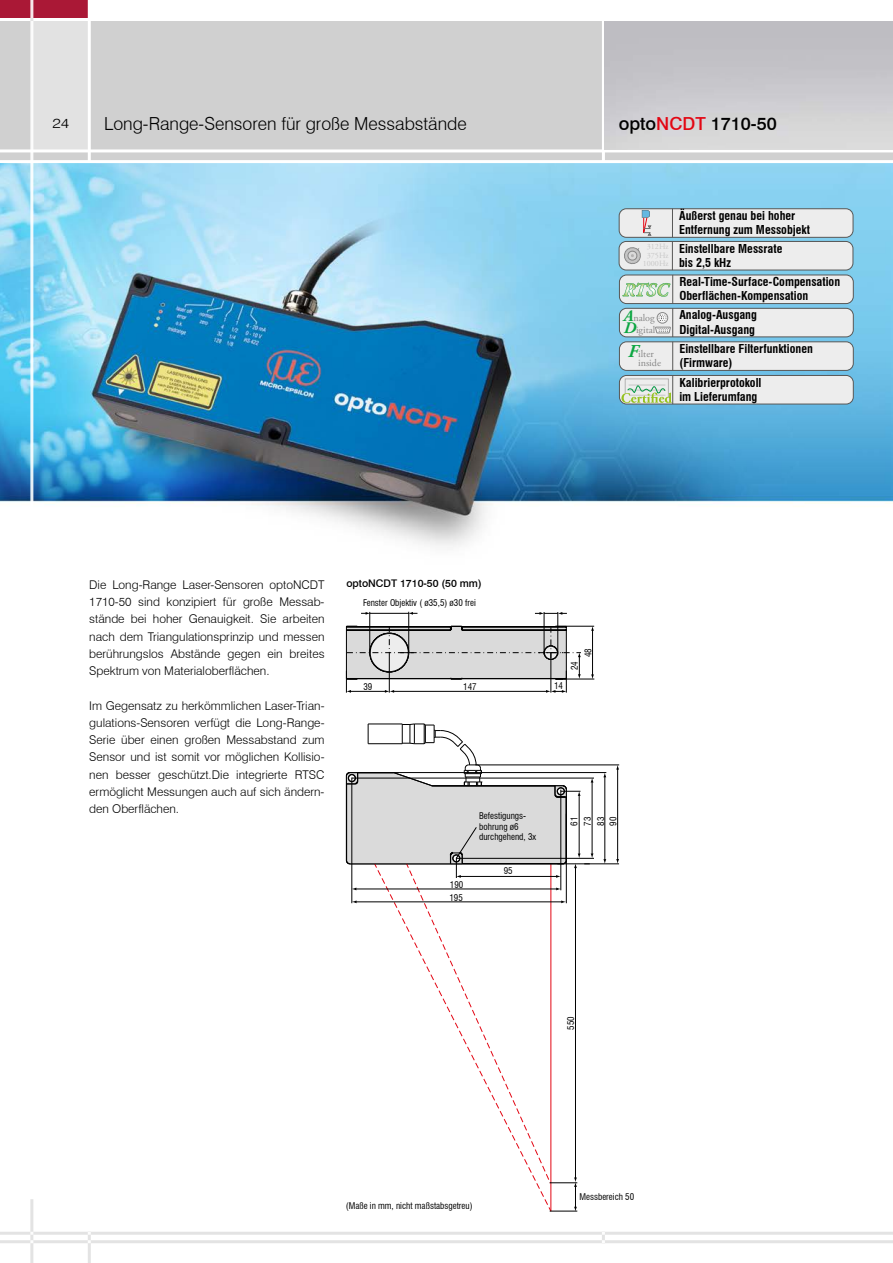
<style>
.page{position:relative;width:893px;height:1263px;background:#fff}
.page>*{position:absolute;margin:0;border:0;box-sizing:border-box;transform-origin:0 0}
.t1{font:300 18px "Swiss 721 BT";color:#000}
.t2{font:500 18px "Swiss 721 BT";color:#000}
.t3{font:300 13.5px "Swiss 721 BT";color:#000;scale:1.18 1}
.t4{font:300 12px/17.2px "Swiss 721 BT";color:#000;text-align:justify}
.t5{font:700 condensed 12px/14.1px "Swiss 721 BT";color:#000}
.t6{font:500 10.5px "Swiss 721 BT";color:#000}
.t7{font:10.05px/12.1px "Adobe Garamond Pro";color:#878787}
.t8{font:condensed 9px/13.4px "Swiss 721 BT";color:#000}
.t9{font:8.1px/8.1px "Adobe Garamond Pro";color:#c6c6c6;text-align:center}
.s1{color:#e30613}
.s2{font-weight:700;font-style:italic;font-size:16.2px;color:#0da642}
.s3{font-weight:700;font-style:italic;font-size:18.15px;color:#0da642}
</style>
<div class="page">
<img style="left:0;top:163px;width:893px;height:384px">
<div style="left:0;top:21px;width:893px;height:141px;background:#d0d0d0"></div>
<div style="left:32px;top:21px;width:57px;height:130px;background:#e2e2e2"></div>
<div style="left:0;top:0;width:89px;height:18px;background:#aa1836"></div>
<hr style="left:88px;top:0;width:3px;height:163px;background:#fff">
<hr style="left:602px;top:17px;width:3px;height:145px;background:#fff">
<hr style="left:0;top:149px;width:893px;height:3px;background:#fff">
<hr style="left:0;top:160px;width:893px;height:3px;background:#fff">
<hr style="left:0;top:1240px;width:893px;height:3px;background:#e3e3e3">
<hr style="left:30px;top:0;width:3px;height:506px;background:#e3e3e3">
<hr style="left:0;top:1232px;width:893px;height:3px;background:#e3e3e3">
<hr style="left:30px;top:1199px;width:3px;height:64px;background:#e3e3e3">
<hr style="left:88px;top:1232px;width:3px;height:31px;background:#e3e3e3">
<svg style="left:602px;top:1232px;width:3px;height:11px"></svg>
<img style="left:605px;top:21px;width:288px;height:128px">
<svg style="left:409px;top:612px;width:8px;height:3px"></svg>
<hr style="left:370px;top:613px;width:39px;height:1px;background:#000">
<svg style="left:361px;top:612px;width:8px;height:3px"></svg>
<hr style="left:408px;top:612px;width:1px;height:41px;background:#000">
<hr style="left:369px;top:612px;width:1px;height:41px;background:#000">
<svg style="left:535px;top:612px;width:32px;height:3px"></svg>
<hr style="left:557px;top:612px;width:1px;height:43px;background:#000">
<hr style="left:544px;top:612px;width:1px;height:43px;background:#000">
<svg style="left:346px;top:626px;width:248px;height:67px"></svg>
<hr style="left:551px;top:861px;width:1px;height:350px;background:#e30613">
<svg style="left:373px;top:878px;width:178px;height:334px"></svg>
<hr style="left:557px;top:863px;width:62px;height:1px;background:#000">
<hr style="left:456px;top:858px;width:138px;height:1px;background:#000">
<hr style="left:605px;top:776px;width:1px;height:84px;background:#000">
<svg style="left:603px;top:859px;width:3px;height:5px"></svg>
<hr style="left:617px;top:769px;width:1px;height:91px;background:#000">
<hr style="left:352px;top:778px;width:242px;height:1px;background:#000">
<hr style="left:359px;top:772px;width:247px;height:1px;background:#000">
<hr style="left:475px;top:765px;width:144px;height:1px;background:#000">
<hr style="left:566px;top:814px;width:1px;height:89px;background:#000">
<hr style="left:561px;top:790px;width:1px;height:100px;background:#000">
<hr style="left:352px;top:777px;width:1px;height:126px;background:#000">
<hr style="left:356px;top:901px;width:206px;height:1px;background:#000">
<svg style="left:352px;top:900px;width:5px;height:3px"></svg>
<svg style="left:561px;top:900px;width:5px;height:3px"></svg>
<hr style="left:355px;top:889px;width:202px;height:1px;background:#000">
<svg style="left:556px;top:887px;width:5px;height:3px"></svg>
<hr style="left:575px;top:867px;width:1px;height:311px;background:#000">
<svg style="left:346px;top:723px;width:247px;height:155px"></svg>
<svg style="left:550px;top:1177px;width:27px;height:35px"></svg>
<div style="left:619px;top:375px;width:234px;height:29px;background:#ededed;border-radius:7px"></div>
<div style="left:619px;top:375px;width:235px;height:29px;border:1px solid #575756;border-radius:7px"></div>
<div style="left:619px;top:308px;width:234px;height:29px;background:#ededed;border-radius:7px"></div>
<div style="left:619px;top:308px;width:235px;height:29px;border:1px solid #575756;border-radius:7px"></div>
<div style="left:619px;top:342px;width:234px;height:28px;background:#ededed;border-radius:7px"></div>
<div style="left:619px;top:341px;width:235px;height:30px;border:1px solid #575756;border-radius:7px"></div>
<div style="left:619px;top:275px;width:234px;height:29px;background:#ededed;border-radius:7px"></div>
<div style="left:619px;top:275px;width:235px;height:29px;border:1px solid #575756;border-radius:7px"></div>
<div style="left:619px;top:241px;width:234px;height:29px;background:#ededed;border-radius:7px"></div>
<div style="left:619px;top:241px;width:234px;height:29px;border:1px solid #575756;border-radius:7px"></div>
<div style="left:619px;top:209px;width:234px;height:28px;background:#ededed;border-radius:7px"></div>
<div style="left:619px;top:208px;width:234px;height:30px;border:1px solid #575756;border-radius:7px"></div>
<svg style="left:621px;top:209px;width:52px;height:195px"></svg>
<p class="t3" style="left:52px;top:115px;width:16px">24</p>
<h1 class="t1" style="left:104px;top:113px;width:364px">Long-Range-Sensoren für große Messabstände</h1>
<h1 class="t2" style="left:619px;top:113px;width:160px">opto<span class="s1">NCDT</span> 1710-50</h1>
<p class="t9" style="left:643px;top:243px;width:27px">312Hz<br>375Hz<br>1000Hz</p>
<p class="t5" style="left:679px;top:208px;width:132px">Äußerst genau bei hoher<br>Entfernung zum Messobjekt</p>
<p class="t5" style="left:679px;top:241px;width:105px">Einstellbare Messrate bis 2,5 kHz</p>
<p class="t5" style="left:679px;top:275px;width:162px">Real-Time-Surface-Compensation<br>Oberflächen-Kompensation</p>
<p class="t7" style="left:624px;top:312px;width:33px"><span class="s2">A</span>nalog<br><span class="s2">D</span>igital</p>
<p class="t5" style="left:679px;top:308px;width:79px">Analog-Ausgang<br>Digital-Ausgang</p>
<p class="t7" style="left:638px;top:351px;width:24px;line-height:8.1px;text-indent:-10px"><span class="s3">F</span>ilter inside</p>
<p class="t5" style="left:679px;top:342px;width:135px">Einstellbare Filterfunktionen (Firmware)</p>
<p class="t5" style="left:679px;top:375px;width:84px">Kalibrierprotokoll im Lieferumfang</p>
<p class="t4" style="left:89px;top:576px;width:237px">Die Long-Range Laser-Sensoren optoNCDT 1710-50 sind konzipiert für große Messab&shy;stände bei hoher Genauigkeit. Sie arbeiten nach dem Triangulationsprinzip und messen berührungslos Abstände gegen ein breites Spektrum von Materialoberflächen.</p>
<p class="t4" style="left:89px;top:697px;width:237px">Im Gegensatz zu herkömmlichen Laser-Trian&shy;gulations-Sensoren verfügt die Long-Range-Serie über einen großen Messabstand zum Sensor und ist somit vor möglichen Kollisio&shy;nen besser geschützt.Die integrierte RTSC ermöglicht Messungen auch auf sich ändern&shy;den Oberflächen.</p>
<p class="t6" style="left:346px;top:577px;width:137px">optoNCDT 1710-50 (50 mm)</p>
<p class="t8" style="left:363px;top:596px;width:114px">Fenster Objektiv ( ø35,5) ø30 frei</p>
<p class="t8" style="left:363px;top:680px;width:10px">39</p>
<p class="t8" style="left:463px;top:680px;width:15px">147</p>
<p class="t8" style="left:554px;top:679px;width:10px">14</p>
<p class="t8" style="left:582px;top:657px;width:10px;rotate:-90deg">48</p>
<p class="t8" style="left:568px;top:670px;width:10px;rotate:-90deg">24</p>
<p class="t8" style="left:449px;top:878px;width:15px;line-height:12.9px">190<br>195</p>
<p class="t8" style="left:479px;top:810px;width:59px;line-height:10.8px">Befestigungs&shy;bohrung ø6 durchgehend, 3x</p>
<p class="t8" style="left:504px;top:864px;width:10px">95</p>
<p class="t8" style="left:567px;top:826px;width:10px;text-align:justify;rotate:-90deg">61<br>73<br>83</p>
<p class="t8" style="left:606px;top:826px;width:10px;rotate:-90deg">90</p>
<p class="t8" style="left:564px;top:1029px;width:15px;rotate:-90deg">550</p>
<p class="t8" style="left:346px;top:1199px;width:128px">(Maße in mm, nicht maßstabsgetreu)</p>
<p class="t8" style="left:579px;top:1190px;width:56px">Messbereich 50</p>
</div>
